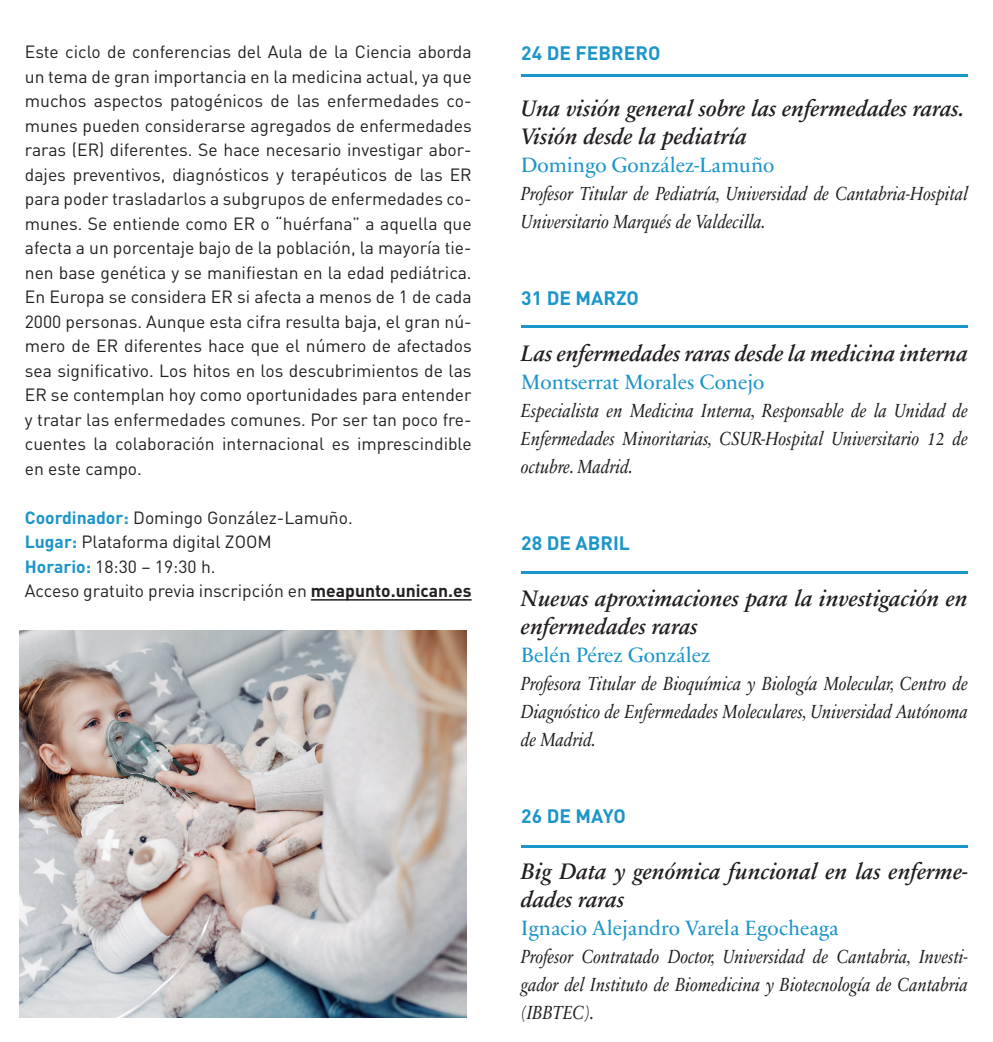
<style>
.page{position:relative;width:993px;height:1042px;background:#fff}
.page>*{position:absolute;margin:0;border:0;box-sizing:border-box;transform-origin:0 0}
.t1{font:italic 600 22.75px/28px "Sabon Next LT";color:#231f20}
.t2{font:21px "Sabon Next LT";color:#1c95c9}
.t3{font:italic 19.25px/28px "Sabon Next LT";color:#231f20;text-align:justify;scale:.9 1}
.t4{font:700 19.25px "DIN";color:#1c95c9}
.t5{font:17.5px/24.5px "DIN";color:#231f20;text-align:justify}
.s1{font-weight:700;color:#1c95c9}
.s2{font-weight:700}
</style>
<div class="page">
<hr style="left:311px;top:599px;width:160px;height:1px;background:#231f20">
<img style="left:20px;top:630px;width:446px;height:387px">
<hr style="left:521px;top:74px;width:446px;height:3px;background:#1c95c9">
<hr style="left:521px;top:325px;width:446px;height:3px;background:#1c95c9">
<hr style="left:521px;top:571px;width:446px;height:3px;background:#1c95c9">
<hr style="left:521px;top:845px;width:446px;height:3px;background:#1c95c9">
<p class="t5" style="left:25px;top:39px;width:448px">Este ciclo de conferencias del Aula de la Ciencia aborda un tema de gran importancia en la medicina actual, ya que muchos aspectos patogénicos de las enfermedades co&shy;munes pueden considerarse agregados de enfermedades raras (ER) diferentes. Se hace necesario investigar abor&shy;dajes preventivos, diagnósticos y terapéuticos de las ER para poder trasladarlos a subgrupos de enfermedades co&shy;munes. Se entiende como ER o “huérfana” a aquella que afecta a un porcentaje bajo de la población, la mayoría tie&shy;nen base genética y se manifiestan en la edad pediátrica.<br>En Europa se considera ER si afecta a menos de 1 de cada 2000 personas. Aunque esta cifra resulta baja, el gran nú&shy;mero de ER diferentes hace que el número de afectados sea significativo. Los hitos en los descubrimientos de las ER se contemplan hoy como oportunidades para entender y tratar las enfermedades comunes. Por ser tan poco fre&shy;cuentes la colaboración internacional es imprescindible en este campo.</p>
<p class="t5" style="left:25px;top:505px;width:448px;text-align:left"><span class="s1">Coordinador:</span> Domingo González-Lamuño.<br><span class="s1">Lugar:</span> Plataforma digital ZOOM<br><span class="s1">Horario:</span> 18:30 – 19:30 h.<br>Acceso gratuito previa inscripción en <span class="s2">meapunto.unican.es</span></p>
<p class="t4" style="left:521px;top:40px;width:141px">24 DE FEBRERO</p>
<h1 class="t1" style="left:521px;top:94px;width:445px">Una visión general sobre las enfermedades raras.<br>Visión desde la pediatría</h1>
<p class="t2" style="left:521px;top:152px;width:254px">Domingo González-Lamuño</p>
<p class="t3" style="left:521px;top:179px;width:498px">Profesor Titular de Pediatría, Universidad de Cantabria-Hospital<br>Universitario Marqués de Valdecilla.</p>
<p class="t4" style="left:521px;top:285px;width:119px">31 DE MARZO</p>
<h1 class="t1" style="left:521px;top:339px;width:448px">Las enfermedades raras desde la medicina interna</h1>
<p class="t2" style="left:521px;top:369px;width:244px">Montserrat Morales Conejo</p>
<p class="t3" style="left:521px;top:396px;width:498px">Especialista en Medicina Interna, Responsable de la Unidad de Enfermedades Minoritarias, CSUR-Hospital Universitario 12 de octubre. Madrid.</p>
<p class="t4" style="left:521px;top:530px;width:110px">28 DE ABRIL</p>
<h1 class="t1" style="left:521px;top:584px;width:448px">Nuevas aproximaciones para la investigación en enfermedades raras</h1>
<p class="t2" style="left:521px;top:642px;width:190px">Belén Pérez González</p>
<p class="t3" style="left:521px;top:669px;width:498px">Profesora Titular de Bioquímica y Biología Molecular, Centro de Diagnóstico de Enfermedades Moleculares, Universidad Autónoma de Madrid.</p>
<p class="t4" style="left:521px;top:803px;width:106px">26 DE MAYO</p>
<h1 class="t1" style="left:521px;top:857px;width:448px">Big Data y genómica funcional en las enferme&shy;dades raras</h1>
<p class="t2" style="left:521px;top:915px;width:318px">Ignacio Alejandro Varela Egocheaga</p>
<p class="t3" style="left:521px;top:942px;width:498px">Profesor Contratado Doctor, Universidad de Cantabria, Investi&shy;gador del Instituto de Biomedicina y Biotecnología de Cantabria (IBBTEC).</p>
</div>
